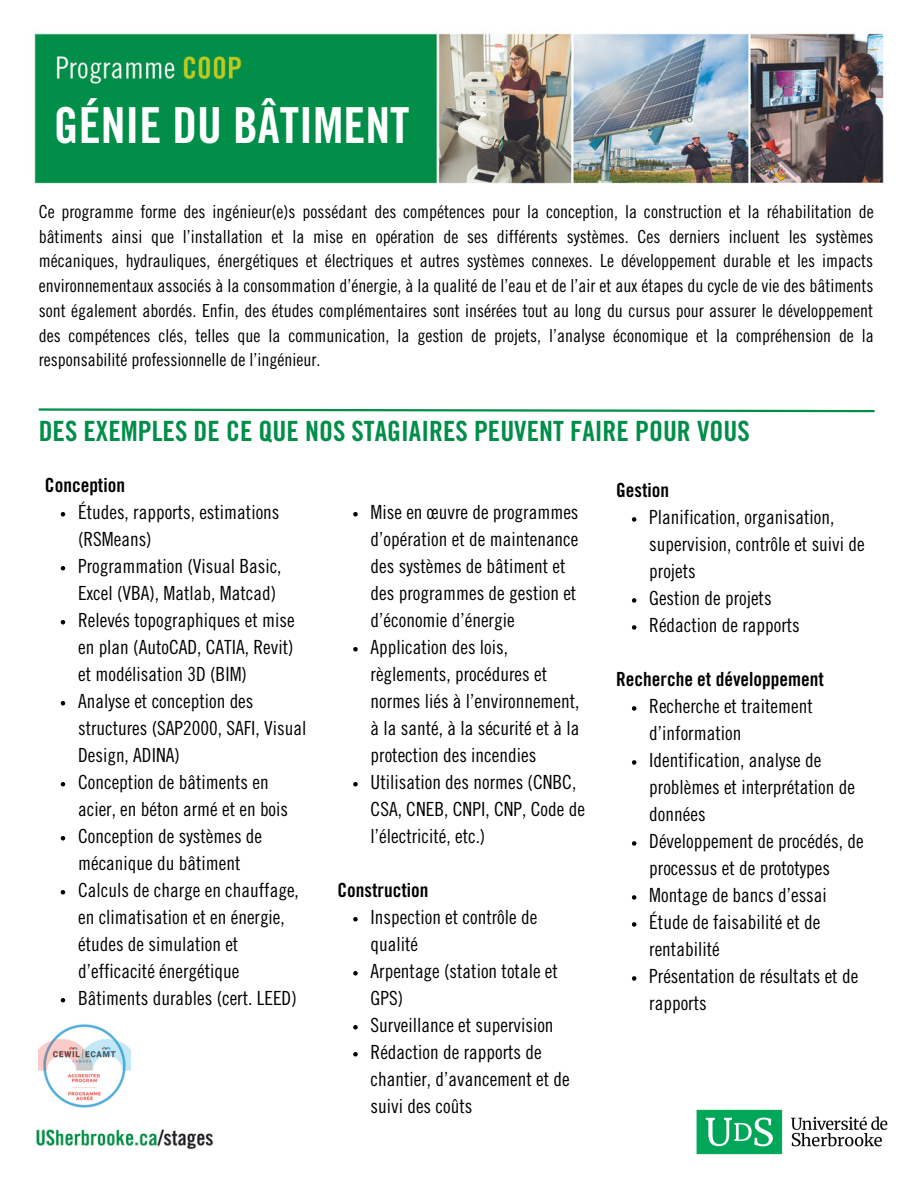
<style>
.page{position:relative;width:918px;height:1188px;background:#fff}
.page>*{position:absolute;margin:0;border:0;box-sizing:border-box;transform-origin:0 0}
.t1{font:49.65px "Trade Gothic LT Std Bd Cn 20";color:#fff}
.t2{font:27.9px "Trade Gothic LT Std Bd Cn 20";color:#018e49}
.t3{font:19.5px/27px "Trade Gothic LT Std Cn 18";color:#000}
.t4{font:19.5px "Trade Gothic LT Std Bd Cn 20";color:#000}
.t5{font:18px/24.8px "Trade Gothic LT Std Cn 18";color:#000;text-align:justify}
</style>
<div class="page">
<img style="left:34px;top:33px;width:850px;height:1117px">
<svg style="left:36px;top:407px;width:841px;height:6px"></svg>
<svg style="left:353px;top:512px;width:5px;height:4px"></svg>
<svg style="left:353px;top:647px;width:5px;height:4px"></svg>
<svg style="left:353px;top:782px;width:5px;height:4px"></svg>
<svg style="left:353px;top:917px;width:5px;height:4px"></svg>
<svg style="left:353px;top:971px;width:5px;height:4px"></svg>
<svg style="left:353px;top:1025px;width:5px;height:4px"></svg>
<svg style="left:353px;top:1052px;width:5px;height:4px"></svg>
<svg style="left:61px;top:512px;width:4px;height:4px"></svg>
<svg style="left:61px;top:566px;width:4px;height:4px"></svg>
<svg style="left:61px;top:620px;width:4px;height:4px"></svg>
<svg style="left:61px;top:701px;width:4px;height:4px"></svg>
<svg style="left:61px;top:782px;width:4px;height:4px"></svg>
<svg style="left:61px;top:836px;width:4px;height:4px"></svg>
<svg style="left:61px;top:890px;width:4px;height:4px"></svg>
<svg style="left:61px;top:998px;width:4px;height:4px"></svg>
<svg style="left:632px;top:517px;width:4px;height:5px"></svg>
<svg style="left:632px;top:598px;width:4px;height:5px"></svg>
<svg style="left:632px;top:625px;width:4px;height:5px"></svg>
<svg style="left:632px;top:706px;width:4px;height:5px"></svg>
<svg style="left:632px;top:760px;width:4px;height:5px"></svg>
<svg style="left:632px;top:841px;width:4px;height:5px"></svg>
<svg style="left:632px;top:895px;width:4px;height:5px"></svg>
<svg style="left:632px;top:922px;width:4px;height:5px"></svg>
<svg style="left:632px;top:976px;width:4px;height:5px"></svg>
<div style="left:643px;top:1082px;width:275px;height:106px;background:#fff"></div>
<img style="left:696px;top:1109px;width:192px;height:46px">
<img style="left:39px;top:1020px;width:92px;height:92px">
<p class="t1" style="left:54px;top:107px;width:357px">GÉNIE DU BÂTIMENT</p>
<p class="t5" style="left:39px;top:201px;width:837px">Ce programme forme des ingénieur(e)s possédant des compétences pour la conception, la construction et la réhabilitation de bâtiments ainsi que l’installation et la mise en opération de ses différents systèmes. Ces derniers incluent les systèmes mécaniques, hydrauliques, énergétiques et électriques et autres systèmes connexes. Le développement durable et les impacts environnementaux associés à la consommation d’énergie, à la qualité de l’eau et de l’air et aux étapes du cycle de vie des bâtiments sont également abordés. Enfin, des études complémentaires sont insérées tout au long du cursus pour assurer le développement des compétences clés, telles que la communication, la gestion de projets, l’analyse économique et la compréhension de la responsabilité professionnelle de l’ingénieur.</p>
<p class="t2" style="left:39px;top:421px;width:713px">DES EXEMPLES DE CE QUE NOS STAGIAIRES PEUVENT FAIRE POUR VOUS</p>
<p class="t4" style="left:45px;top:478px;width:82px">Conception</p>
<p class="t3" style="left:78px;top:501px;width:203px">Études, rapports, estimations (RSMeans)</p>
<p class="t3" style="left:78px;top:555px;width:205px">Programmation (Visual Basic,<br>Excel (VBA), Matlab, Matcad)</p>
<p class="t3" style="left:78px;top:609px;width:218px;text-align:justify">Relevés topographiques et mise en plan (AutoCAD, CATIA, Revit) et modélisation 3D (BIM)</p>
<p class="t3" style="left:78px;top:690px;width:230px">Analyse et conception des structures (SAP2000, SAFI, Visual<br>Design, ADINA)</p>
<p class="t3" style="left:78px;top:771px;width:212px">Conception de bâtiments en acier, en béton armé et en bois</p>
<p class="t3" style="left:78px;top:825px;width:186px">Conception de systèmes de mécanique du bâtiment</p>
<p class="t3" style="left:78px;top:879px;width:222px">Calculs de charge en chauffage, en climatisation et en énergie, études de simulation et d’efficacité énergétique</p>
<p class="t3" style="left:78px;top:987px;width:220px">Bâtiments durables (cert. LEED)</p>
<p class="t3" style="left:371px;top:501px;width:209px">Mise en œuvre de programmes d’opération et de maintenance des systèmes de bâtiment et des programmes de gestion et d’économie d’énergie</p>
<p class="t3" style="left:371px;top:636px;width:210px">Application des lois, règlements, procédures et normes liés à l’environnement, à la santé, à la sécurité et à la protection des incendies</p>
<p class="t3" style="left:371px;top:771px;width:216px">Utilisation des normes (CNBC,<br>CSA, CNEB, CNPI, CNP, Code de l’électricité, etc.)</p>
<p class="t4" style="left:337px;top:883px;width:92px">Construction</p>
<p class="t3" style="left:371px;top:906px;width:168px">Inspection et contrôle de qualité</p>
<p class="t3" style="left:371px;top:960px;width:189px">Arpentage (station totale et<br>GPS)</p>
<p class="t3" style="left:371px;top:1014px;width:184px">Surveillance et supervision</p>
<p class="t3" style="left:371px;top:1041px;width:201px">Rédaction de rapports de chantier, d’avancement et de suivi des coûts</p>
<p class="t4" style="left:616px;top:483px;width:55px">Gestion</p>
<p class="t3" style="left:649px;top:506px;width:217px">Planification, organisation, supervision, contrôle et suivi de projets</p>
<p class="t3" style="left:649px;top:587px;width:124px">Gestion de projets</p>
<p class="t3" style="left:649px;top:614px;width:152px">Rédaction de rapports</p>
<p class="t4" style="left:616px;top:672px;width:209px">Recherche et développement</p>
<p class="t3" style="left:649px;top:695px;width:165px">Recherche et traitement d’information</p>
<p class="t3" style="left:649px;top:749px;width:207px">Identification, analyse de problèmes et interprétation de données</p>
<p class="t3" style="left:649px;top:830px;width:216px">Développement de procédés, de processus et de prototypes</p>
<p class="t3" style="left:649px;top:884px;width:179px">Montage de bancs d’essai</p>
<p class="t3" style="left:649px;top:911px;width:173px">Étude de faisabilité et de rentabilité</p>
<p class="t3" style="left:649px;top:965px;width:210px">Présentation de résultats et de rapports</p>
</div>
